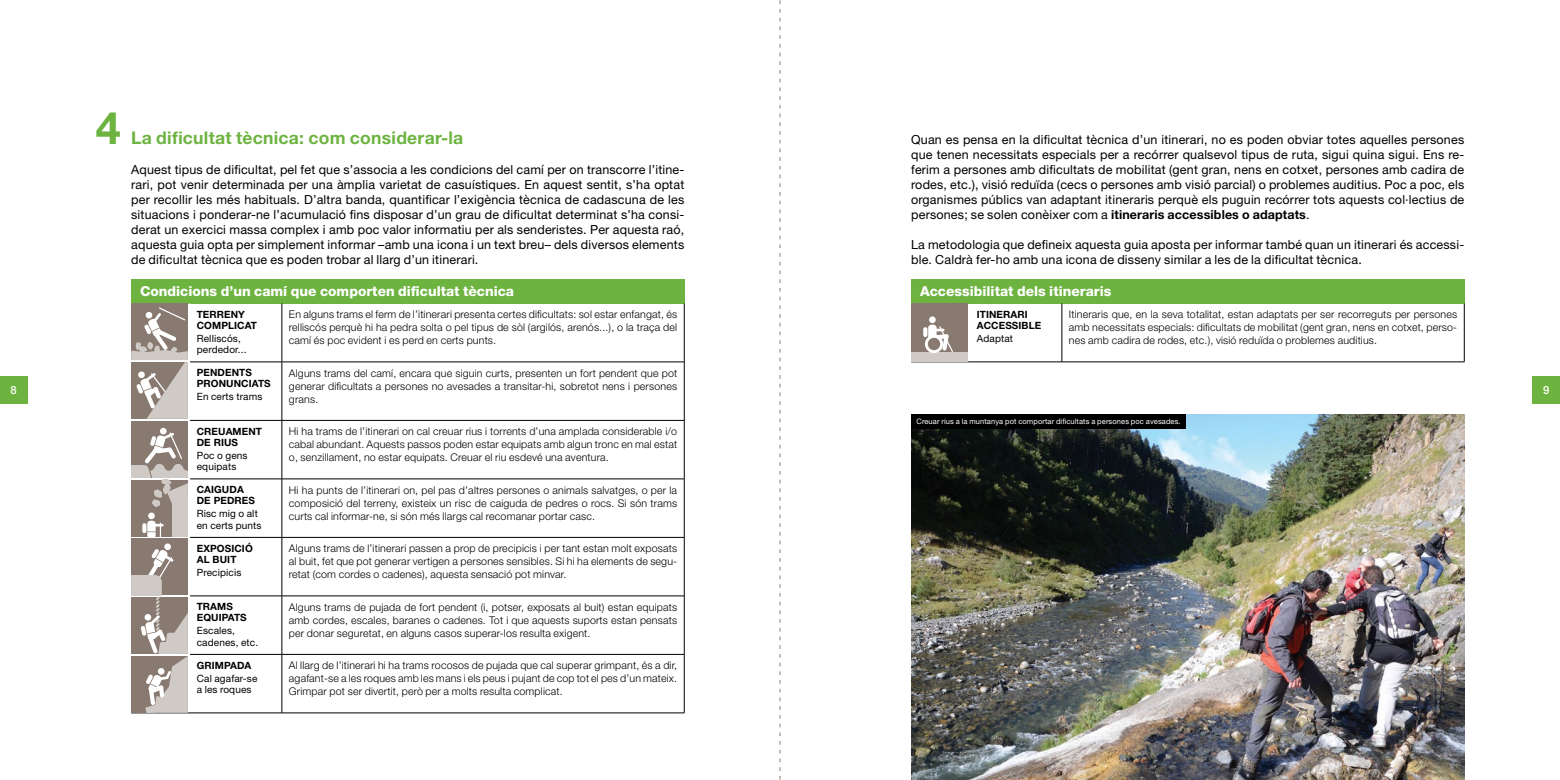
<style>
.page{position:relative;width:1560px;height:780px;background:#fff}
.page>*{position:absolute;margin:0;border:0;box-sizing:border-box;transform-origin:0 0}
.t1{font:700 45px "Helvetica Neue LT Std";color:#6cb33f}
.t2{font:700 17.5px "Helvetica Neue LT Std";letter-spacing:.015em;color:#6cb33f}
.t3{font:800 13.75px "Helvetica Neue LT Std";color:#fff}
.t4{font:12.5px/15px "Helvetica Neue LT Std";letter-spacing:.015em;color:#000;text-align:justify}
.t5{font:500 11.25px "Helvetica Neue LT Std";color:#fff}
.t6{font:300 10.62px/13.1px "Helvetica Neue LT Std";letter-spacing:.015em;color:#000;text-align:justify}
.t7{font:10px/11.2px "Helvetica Neue LT Std";letter-spacing:.015em;color:#000}
.t8{font:700 10px/11.2px "Helvetica Neue LT Std";letter-spacing:.01em;color:#000}
.t9{font:7.5px "Helvetica Neue LT Std";letter-spacing:.015em;color:#fff}
.s1{font-weight:700}
</style>
<div class="page">
<div style="left:1532px;top:376px;width:27px;height:27px;background:#6cb33f"></div>
<div style="left:0;top:376px;width:27px;height:27px;background:#6cb33f"></div>
<svg style="left:779px;top:0;width:1px;height:780px"></svg>
<div style="left:131px;top:279px;width:553px;height:24px;background:#6cb33f"></div>
<hr style="left:281px;top:303px;width:1px;height:59px;background:#000">
<hr style="left:684px;top:303px;width:1px;height:59px;background:#000">
<hr style="left:190px;top:361px;width:92px;height:1px;background:#000">
<hr style="left:282px;top:361px;width:402px;height:1px;background:#000">
<hr style="left:281px;top:362px;width:1px;height:58px;background:#000">
<hr style="left:684px;top:362px;width:1px;height:58px;background:#000">
<hr style="left:190px;top:420px;width:92px;height:1px;background:#000">
<hr style="left:282px;top:420px;width:402px;height:1px;background:#000">
<hr style="left:281px;top:420px;width:1px;height:58px;background:#000">
<hr style="left:684px;top:420px;width:1px;height:58px;background:#000">
<hr style="left:190px;top:478px;width:92px;height:1px;background:#000">
<hr style="left:282px;top:478px;width:402px;height:1px;background:#000">
<hr style="left:281px;top:479px;width:1px;height:58px;background:#000">
<hr style="left:684px;top:479px;width:1px;height:58px;background:#000">
<hr style="left:190px;top:537px;width:92px;height:1px;background:#000">
<hr style="left:282px;top:537px;width:402px;height:1px;background:#000">
<hr style="left:281px;top:537px;width:1px;height:58px;background:#000">
<hr style="left:684px;top:537px;width:1px;height:58px;background:#000">
<hr style="left:190px;top:595px;width:92px;height:1px;background:#000">
<hr style="left:282px;top:595px;width:402px;height:1px;background:#000">
<hr style="left:281px;top:596px;width:1px;height:58px;background:#000">
<hr style="left:684px;top:596px;width:1px;height:58px;background:#000">
<hr style="left:190px;top:654px;width:92px;height:1px;background:#000">
<hr style="left:282px;top:654px;width:402px;height:1px;background:#000">
<hr style="left:281px;top:654px;width:1px;height:58px;background:#000">
<hr style="left:684px;top:654px;width:1px;height:58px;background:#000">
<hr style="left:282px;top:712px;width:402px;height:1px;background:#000">
<svg style="left:684px;top:279px;width:1px;height:24px"></svg>
<hr style="left:131px;top:712px;width:59px;height:1px;background:#000">
<hr style="left:190px;top:712px;width:92px;height:1px;background:#000">
<div style="left:911px;top:279px;width:552px;height:24px;background:#6cb33f"></div>
<hr style="left:1061px;top:303px;width:1px;height:58px;background:#000">
<hr style="left:1463px;top:303px;width:1px;height:58px;background:#000">
<hr style="left:1061px;top:361px;width:403px;height:1px;background:#000">
<svg style="left:1463px;top:279px;width:1px;height:24px"></svg>
<hr style="left:911px;top:361px;width:58px;height:1px;background:#000">
<hr style="left:969px;top:361px;width:92px;height:1px;background:#000">
<img style="left:911px;top:415px;width:552px;height:365px">
<div style="left:131px;top:538px;width:57px;height:57px;background:#887a70"></div>
<div style="left:131px;top:479px;width:57px;height:57px;background:#887a70"></div>
<div style="left:173px;top:498px;width:15px;height:38px;background:#cfcac6"></div>
<div style="left:148px;top:512px;width:7px;height:7px;background:#fff;border-radius:50%"></div>
<svg style="left:142px;top:523px;width:4px;height:10px"></svg>
<svg style="left:147px;top:520px;width:16px;height:16px"></svg>
<div style="left:131px;top:303px;width:57px;height:57px;background:#887a70"></div>
<div style="left:131px;top:421px;width:57px;height:56px;background:#887a70"></div>
<svg style="left:131px;top:427px;width:57px;height:84px"></svg>
<svg style="left:131px;top:307px;width:57px;height:112px"></svg>
<svg style="left:131px;top:543px;width:57px;height:169px"></svg>
<div style="left:911px;top:303px;width:56px;height:58px;background:#887a70"></div>
<div style="left:911px;top:352px;width:56px;height:9px;background:#cfcac6"></div>
<div style="left:929px;top:316px;width:6px;height:7px;background:#fff;border-radius:50%"></div>
<svg style="left:923px;top:327px;width:4px;height:10px"></svg>
<svg style="left:924px;top:335px;width:19px;height:18px"></svg>
<svg style="left:928px;top:324px;width:24px;height:28px"></svg>
<div style="left:927px;top:338px;width:13px;height:12px;background:#887a70;border-radius:50%"></div>
<div style="left:911px;top:415px;width:274px;height:14px;background:#000"></div>
<h1 class="t1" style="left:96px;top:100px;width:27px">4</h1>
<h2 class="t2" style="left:131px;top:127px;width:333px">La dificultat tècnica: com considerar-la</h2>
<p class="t4" style="left:131px;top:161px;width:554px">Aquest tipus de dificultat, pel fet que s’associa a les condicions del camí per on transcorre l’itine&shy;rari, pot venir determinada per una àmplia varietat de casuístiques. En aquest sentit, s’ha optat per recollir les més habituals. D’altra banda, quantificar l’exigència tècnica de cadascuna de les situacions i ponderar-ne l’acumulació fins disposar d’un grau de dificultat determinat s’ha consi&shy;derat un exercici massa complex i amb poc valor informatiu per als senderistes. Per aquesta raó, aquesta guia opta per simplement informar –amb una icona i un text breu– dels diversos elements de dificultat tècnica que es poden trobar al llarg d’un itinerari.</p>
<p class="t3" style="left:140px;top:283px;width:375px">Condicions d’un camí que comporten dificultat tècnica</p>
<p class="t8" style="left:197px;top:308px;width:8px">terren</p>
<p class="t8" style="left:238px;top:308px;width:8px">y</p>
<p class="t8" style="left:197px;top:319px;width:8px">complicat</p>
<p class="t7" style="left:197px;top:332px;width:51px">Relliscós, perdedor...</p>
<p class="t6" style="left:289px;top:307px;width:390px">En alguns trams el ferm de l’itinerari presenta certes dificultats: sol estar enfangat, és relliscós perquè hi ha pedra solta o pel tipus de sòl (argilós, arenós...), o la traça del camí és poc evident i es perd en certs punts.</p>
<p class="t4" style="left:911px;top:131px;width:554px">Quan es pensa en la dificultat tècnica d’un itinerari, no es poden obviar totes aquelles persones que tenen necessitats especials per a recórrer qualsevol tipus de ruta, sigui quina sigui. Ens re&shy;ferim a persones amb dificultats de mobilitat (gent gran, nens en cotxet, persones amb cadira de rodes, etc.), visió reduïda (cecs o persones amb visió parcial) o problemes auditius. Poc a poc, els organismes públics van adaptant itineraris perquè els puguin recórrer tots aquests col·lectius de persones; se solen conèixer com a <span class="s1">itineraris accessibles o adaptats</span>.</p>
<p class="t4" style="left:911px;top:236px;width:554px">La metodologia que defineix aquesta guia aposta per informar també quan un itinerari és accessi&shy;ble. Caldrà fer-ho amb una icona de disseny similar a les de la dificultat tècnica.</p>
<p class="t3" style="left:919px;top:283px;width:193px">Accessibilitat dels itineraris</p>
<p class="t8" style="left:976px;top:308px;width:66px">ITINERARI<br>ACCESSIBLE</p>
<p class="t7" style="left:976px;top:332px;width:38px">Adaptat</p>
<p class="t6" style="left:1068px;top:307px;width:389px">Itineraris que, en la seva totalitat, estan adaptats per ser recorreguts per persones amb necessitats especials: dificultats de mobilitat (gent gran, nens en cotxet, perso&shy;nes amb cadira de rodes, etc.), visió reduïda o problemes auditius.</p>
<p class="t8" style="left:197px;top:366px;width:75px">PENDENTS<br>PRONUNCIATS</p>
<p class="t7" style="left:197px;top:391px;width:67px">En certs trams</p>
<p class="t6" style="left:289px;top:366px;width:390px">Alguns trams del camí, encara que siguin curts, presenten un fort pendent que pot generar dificultats a persones no avesades a transitar-hi, sobretot nens i persones grans.</p>
<p class="t5" style="left:11px;top:383px;width:8px">8</p>
<p class="t5" style="left:1542px;top:383px;width:8px">9</p>
<p class="t8" style="left:197px;top:425px;width:67px">CREUAMENT<br>DE RIUS</p>
<p class="t7" style="left:197px;top:449px;width:52px">Poc o gens equipats</p>
<p class="t8" style="left:197px;top:483px;width:60px">CAIGUDA<br>DE PEDRES</p>
<p class="t7" style="left:197px;top:508px;width:66px">Risc mig o alt en certs punts</p>
<p class="t8" style="left:197px;top:542px;width:57px">EXPOSICIÓ<br>AL BUIT</p>
<p class="t7" style="left:197px;top:566px;width:46px">Precipicis</p>
<p class="t8" style="left:197px;top:600px;width:51px">TRAMS<br>EQUIPATS</p>
<p class="t7" style="left:197px;top:625px;width:63px">Escales, cadenes, etc.</p>
<p class="t8" style="left:197px;top:659px;width:16px">Grimpada</p>
<p class="t7" style="left:197px;top:672px;width:62px">Cal agafar-se a les roques</p>
<p class="t6" style="left:289px;top:424px;width:390px">Hi ha trams de l’itinerari on cal creuar rius i torrents d’una amplada considerable i/o cabal abundant. Aquests passos poden estar equipats amb algun tronc en mal estat o, senzillament, no estar equipats. Creuar el riu esdevé una aventura.</p>
<p class="t6" style="left:289px;top:483px;width:390px">Hi ha punts de l’itinerari on, pel pas d’altres persones o animals salvatges, o per la composició del terreny, existeix un risc de caiguda de pedres o rocs. Si són trams curts cal informar-ne, si són més llargs cal recomanar portar casc.</p>
<p class="t6" style="left:289px;top:541px;width:390px">Alguns trams de l’itinerari passen a prop de precipicis i per tant estan molt exposats al buit, fet que pot generar vertigen a persones sensibles. Si hi ha elements de segu&shy;retat (com cordes o cadenes), aquesta sensació pot minvar.</p>
<p class="t6" style="left:289px;top:600px;width:390px">Alguns trams de pujada de fort pendent (i, potser, exposats al buit) estan equipats amb cordes, escales, baranes o cadenes. Tot i que aquests suports estan pensats per donar seguretat, en alguns casos superar-los resulta exigent.</p>
<p class="t6" style="left:289px;top:658px;width:390px">Al llarg de l’itinerari hi ha trams rocosos de pujada que cal superar grimpant, és a dir, agafant-se a les roques amb les mans i els peus i pujant de cop tot el pes d’un mateix.<br>Grimpar pot ser divertit, però per a molts resulta complicat.</p>
<p class="t9" style="left:916px;top:416px;width:266px">Creuar rius a la muntanya pot comportar dificultats a persones poc avesades.</p>
</div>
